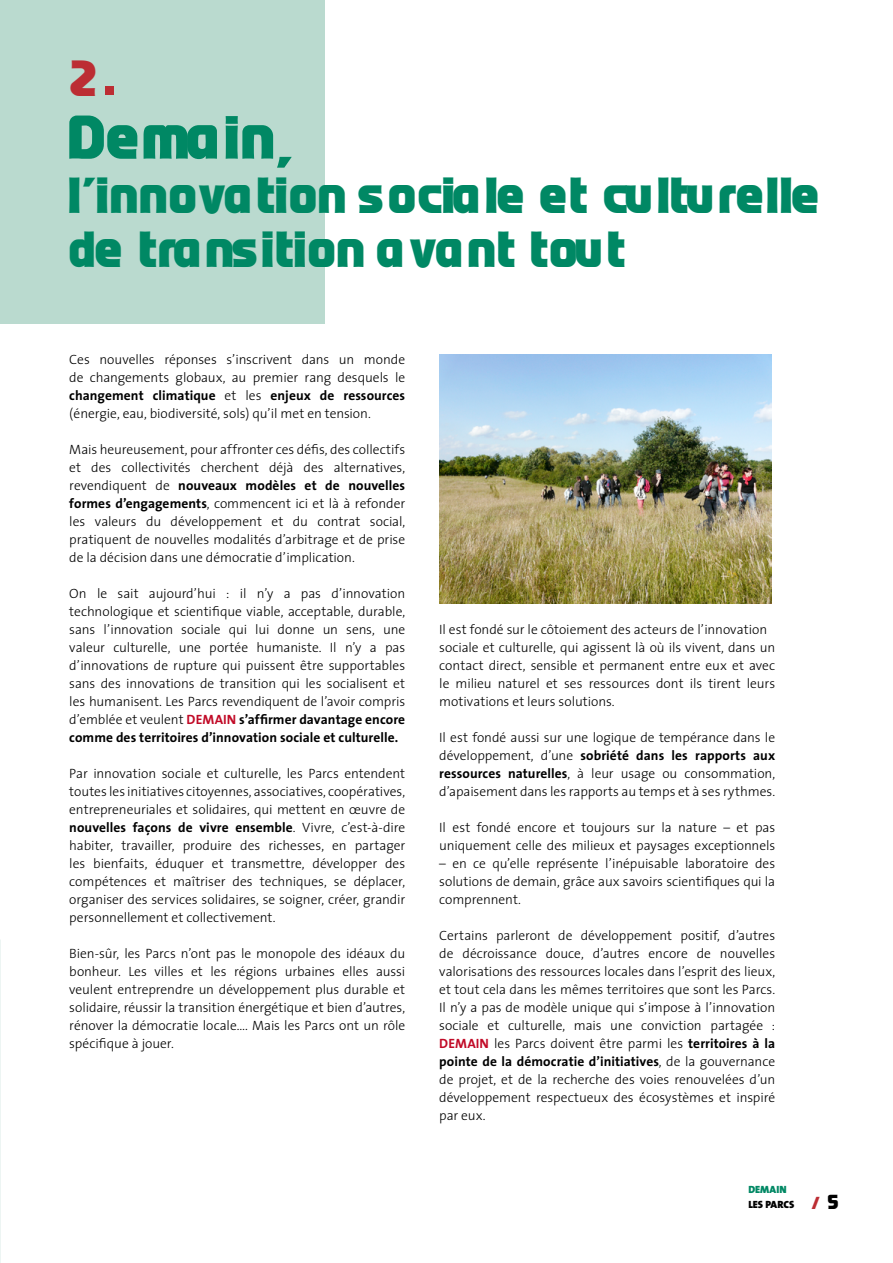
<style>
.page{position:relative;width:893px;height:1263px;background:#fff}
.page>*{position:absolute;margin:0;border:0;box-sizing:border-box;transform-origin:0 0}
.t1{font:900 54px "Prosper";color:#008864}
.t2{font:900 45px/54px "Prosper";color:#008864}
.t3{font:900 45px "Prosper";color:#bc2d33}
.t4{font:300 13.5px/18px "The Sans";letter-spacing:-.005em;color:#000;text-align:justify}
.t5{font:900 10.5px/15px "The Sans";color:#000}
.s1{font-weight:700}
.s2{font-weight:700;color:#c10a27}
.s3{color:#008864}
.s4{font-size:18px;color:#bc2d33}
.s5{font-family:"Prosper";font-size:18px}
</style>
<div class="page">
<img style="left:0;top:940px;width:1px;height:323px">
<hr style="left:0;top:0;width:1px;height:323px;background:#badacf">
<div style="left:1px;top:0;width:323px;height:323px;background:#badacf"></div>
<img style="left:439px;top:354px;width:333px;height:250px">
<div style="left:105px;top:86px;width:9px;height:9px;background:#bc2d33"></div>
<h2 class="t3" style="left:69px;top:47px;width:31px">2</h2>
<h1 class="t1" style="left:69px;top:100px;width:228px">Demain,</h1>
<h2 class="t2" style="left:69px;top:167px;width:755px">l’innovation sociale et culturelle de transition avant tout</h2>
<p class="t4" style="left:69px;top:350px;width:337px">Ces nouvelles réponses s’inscrivent dans un monde de changements globaux, au premier rang desquels le <span class="s1">changement climatique</span> et les <span class="s1">enjeux de ressources </span>(énergie, eau, biodiversité, sols) qu’il met en tension.</p>
<p class="t4" style="left:69px;top:440px;width:337px">Mais heureusement, pour affronter ces défis, des collectifs et des collectivités cherchent déjà des alternatives, revendiquent de <span class="s1">nouveaux modèles et de nouvelles formes d’engagements</span>, commencent ici et là à refonder les valeurs du développement et du contrat social, pratiquent de nouvelles modalités d’arbitrage et de prise de la décision dans une démocratie d’implication.</p>
<p class="t4" style="left:69px;top:584px;width:337px">On le sait aujourd’hui : il n’y a pas d’innovation technologique et scientifique viable, acceptable, durable, sans l’innovation sociale qui lui donne un sens, une valeur culturelle, une portée humaniste. Il n’y a pas d’innovations de rupture qui puissent être supportables sans des innovations de transition qui les socialisent et les humanisent. Les Parcs revendiquent de l’avoir compris d’emblée et veulent <span class="s2">DEMAIN</span> <span class="s1">s’affirmer davantage encore comme des territoires d’innovation sociale et culturelle.</span></p>
<p class="t4" style="left:69px;top:764px;width:337px">Par innovation sociale et culturelle, les Parcs entendent toutes les initiatives citoyennes, associatives, coopératives, entrepreneuriales et solidaires, qui mettent en œuvre de <span class="s1">nouvelles façons de vivre ensemble</span>. Vivre, c’est-à-dire habiter, travailler, produire des richesses, en partager les bienfaits, éduquer et transmettre, développer des compétences et maîtriser des techniques, se déplacer, organiser des services solidaires, se soigner, créer, grandir personnellement et collectivement.</p>
<p class="t4" style="left:69px;top:944px;width:337px">Bien-sûr, les Parcs n’ont pas le monopole des idéaux du bonheur. Les villes et les régions urbaines elles aussi veulent entreprendre un développement plus durable et solidaire, réussir la transition énergétique et bien d’autres, rénover la démocratie locale…. Mais les Parcs ont un rôle spécifique à jouer.</p>
<p class="t4" style="left:439px;top:620px;width:337px;text-align:left">Il est fondé sur le côtoiement des acteurs de l’innovation sociale et culturelle, qui agissent là où ils vivent, dans un contact direct, sensible et permanent entre eux et avec le milieu naturel et ses ressources dont ils tirent leurs motivations et leurs solutions.</p>
<p class="t4" style="left:439px;top:728px;width:337px">Il est fondé aussi sur une logique de tempérance dans le développement, d’une <span class="s1">sobriété dans les rapports aux ressources naturelles</span>, à leur usage ou consommation, d’apaisement dans les rapports au temps et à ses rythmes.</p>
<p class="t4" style="left:439px;top:818px;width:337px">Il est fondé encore et toujours sur la nature – et pas uniquement celle des milieux et paysages exceptionnels</p>
<p class="t4" style="left:439px;top:854px;width:337px">– en ce qu’elle représente l’inépuisable laboratoire des solutions de demain, grâce aux savoirs scientifiques qui la comprennent.</p>
<p class="t4" style="left:439px;top:926px;width:337px">Certains parleront de développement positif, d’autres de décroissance douce, d’autres encore de nouvelles valorisations des ressources locales dans l’esprit des lieux, et tout cela dans les mêmes territoires que sont les Parcs.<br>Il n’y a pas de modèle unique qui s’impose à l’innovation sociale et culturelle, mais une conviction partagée :<br><span class="s2">DEMAIN</span> les Parcs doivent être parmi les <span class="s1">territoires à la pointe de la démocratie d’initiatives</span>, de la gouvernance de projet, et de la recherche des voies renouvelées d’un développement respectueux des écosystèmes et inspiré par eux.</p>
<p class="t5" style="left:748px;top:1181px;width:92px"><span class="s3">DEMAIN<br></span>LES PARCS <span class="s4">/</span> <span class="s5">5</span></p>
</div>
